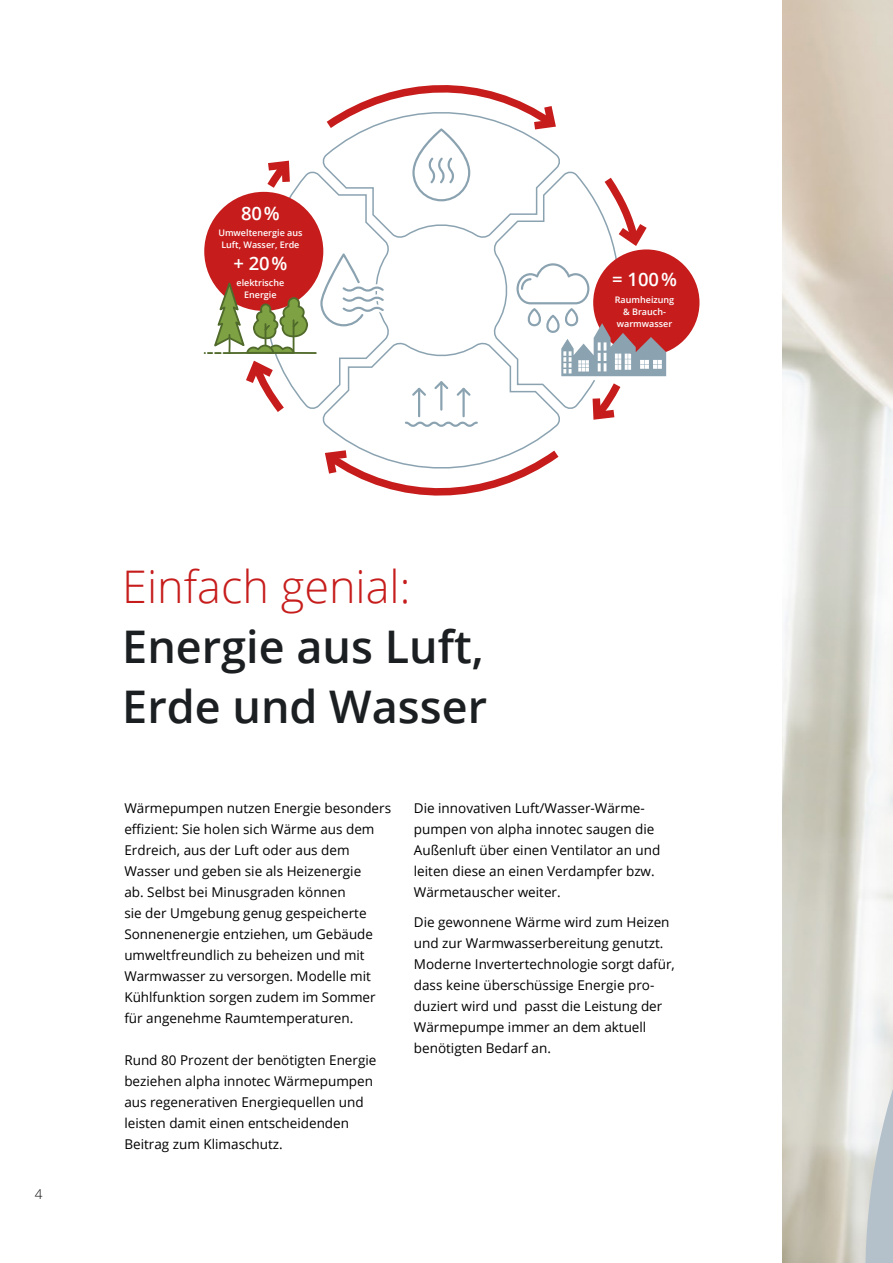
<style>
.page{position:relative;width:893px;height:1263px;background:#fff}
.page>*{position:absolute;margin:0;border:0;box-sizing:border-box;transform-origin:0 0}
.t1{font:600 45px/60px "Open Sans";color:#1c1f21}
.t2{font:300 45px "Open Sans";color:#c61d1c}
.t3{font:600 18.45px "Open Sans";color:#fff}
.t4{font:13.5px/21px "Open Sans";color:#000}
.t5{font:300 13.5px "Open Sans";color:#000}
.t6{font:600 9px/12px "Open Sans";color:#fff;text-align:center}
</style>
<div class="page">
<img style="left:782px;top:0;width:111px;height:1263px">
<svg style="left:248px;top:171px;width:369px;height:264px"></svg>
<svg style="left:405px;top:422px;width:73px;height:5px"></svg>
<hr style="left:440px;top:381px;width:2px;height:30px;background:#8ba3b1">
<svg style="left:434px;top:381px;width:14px;height:8px"></svg>
<hr style="left:462px;top:388px;width:3px;height:29px;background:#8ba3b1">
<svg style="left:457px;top:388px;width:14px;height:8px"></svg>
<hr style="left:418px;top:388px;width:2px;height:29px;background:#8ba3b1">
<svg style="left:412px;top:388px;width:14px;height:8px"></svg>
<div style="left:593px;top:249px;width:106px;height:107px;background:#c61d1c;border-radius:50%"></div>
<div style="left:204px;top:192px;width:119px;height:119px;background:#c61d1c;border-radius:50%"></div>
<svg style="left:203px;top:253px;width:185px;height:167px"></svg>
<svg style="left:325px;top:435px;width:234px;height:61px"></svg>
<svg style="left:318px;top:85px;width:244px;height:116px"></svg>
<svg style="left:597px;top:171px;width:57px;height:80px"></svg>
<svg style="left:516px;top:263px;width:150px;height:163px"></svg>
<svg style="left:260px;top:160px;width:36px;height:36px"></svg>
<svg style="left:865px;top:631px;width:28px;height:632px"></svg>
<h2 class="t3" style="left:241px;top:201px;width:40px">80%</h2>
<p class="t6" style="left:218px;top:227px;width:86px">Umweltenergie aus<br>Luft, Wasser, Erde</p>
<h2 class="t3" style="left:233px;top:251px;width:56px">+ 20%</h2>
<p class="t6" style="left:237px;top:277px;width:49px">elektrische<br>Energie</p>
<h2 class="t3" style="left:612px;top:267px;width:66px">= 100%</h2>
<p class="t6" style="left:615px;top:293px;width:61px">Raumheizung &amp; Brauch&shy;warmwasser</p>
<p class="t5" style="left:35px;top:1185px;width:9px">4</p>
<h1 class="t2" style="left:122px;top:556px;width:290px">Einfach genial:</h1>
<h1 class="t1" style="left:122px;top:616px;width:366px">Energie aus Luft,<br>Erde und Wasser</h1>
<p class="t4" style="left:124px;top:797px;width:268px">Wärmepumpen nutzen Energie besonders effizient: Sie holen sich Wärme aus dem Erdreich, aus der Luft oder aus dem Wasser und geben sie als Heizenergie<br>ab. Selbst bei Minusgraden können<br>sie der Umgebung genug gespeicherte Sonnenenergie entziehen, um Gebäude umweltfreundlich zu beheizen und mit Warmwasser zu versorgen. Modelle mit Kühlfunktion sorgen zudem im Sommer für angenehme Raumtemperaturen.</p>
<p class="t4" style="left:124px;top:1049px;width:254px">Rund 80 Prozent der benötigten Energie beziehen alpha innotec Wärmepumpen aus regenerativen Energiequellen und leisten damit einen entscheidenden Beitrag zum Klimaschutz.</p>
<p class="t4" style="left:414px;top:797px;width:248px">Die innovativen Luft/Wasser-Wärme&shy;pumpen von alpha innotec saugen die Außenluft über einen Ventilator an und leiten diese an einen Verdampfer bzw.<br>Wärmetauscher weiter.</p>
<p class="t4" style="left:414px;top:911px;width:263px">Die gewonnene Wärme wird zum Heizen und zur Warmwasserbereitung genutzt.<br>Moderne Invertertechnologie sorgt dafür, dass keine überschüssige Energie pro&shy;duziert wird und passt die Leistung der Wärmepumpe immer an dem aktuell benötigten Bedarf an.</p>
</div>
